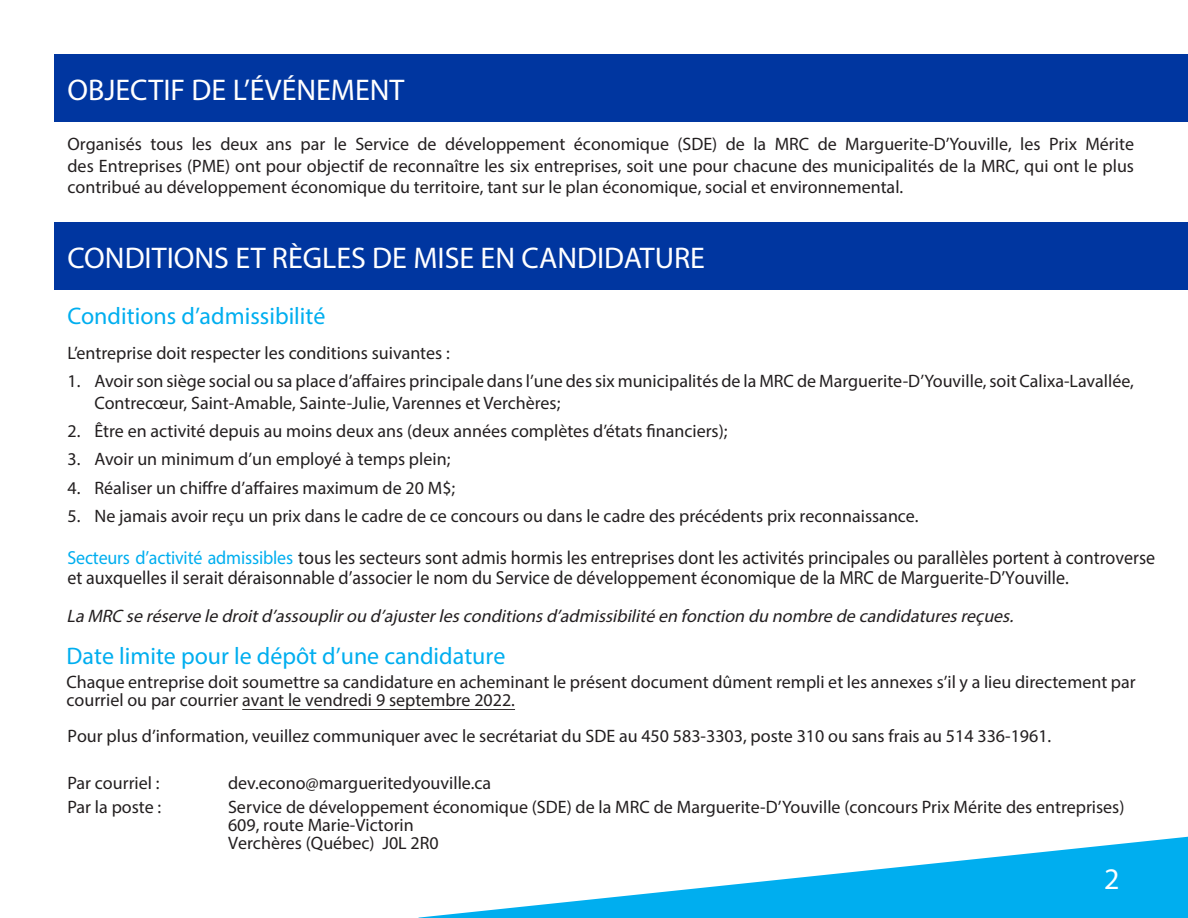
<style>
.page{position:relative;width:1188px;height:918px;background:#fff}
.page>*{position:absolute;margin:0;border:0;box-sizing:border-box;transform-origin:0 0}
.t1{font:30px "Myriad Pro";color:#fff}
.t2{font:24px "Myriad Pro";color:#00aeef}
.t3{font:18.9px/20.2px "Myriad Pro";color:#231f20;scale:.95 1}
.t4{font:18px/21.6px "Myriad Pro";color:#231f20}
.t5{font:italic 18px "Myriad Pro";color:#231f20}
.s1{color:#00aeef}
</style>
<div class="page">
<svg style="left:418px;top:837px;width:770px;height:81px"></svg>
<div style="left:54px;top:54px;width:1134px;height:68px;background:#0036a0"></div>
<div style="left:54px;top:222px;width:1134px;height:68px;background:#0036a0"></div>
<hr style="left:242px;top:709px;width:273px;height:1px;background:#231f20">
<p class="t1" style="left:68px;top:71px;width:339px">OBJECTIF DE L’ÉVÉNEMENT</p>
<p class="t4" style="left:68px;top:133px;width:1068px;text-align:justify">Organisés tous les deux ans par le Service de développement économique (SDE) de la MRC de Marguerite-D’Youville, les Prix Mérite des Entreprises (PME) ont pour objectif de reconnaître les six entreprises, soit une pour chacune des municipalités de la MRC, qui ont le plus contribué au développement économique du territoire, tant sur le plan économique, social et environnemental.</p>
<p class="t1" style="left:68px;top:239px;width:639px">CONDITIONS ET RÈGLES DE MISE EN CANDIDATURE</p>
<p class="t2" style="left:68px;top:301px;width:259px">Conditions d’admissibilité</p>
<p class="t4" style="left:68px;top:342px;width:384px">L’entreprise doit respecter les conditions suivantes :</p>
<p class="t4" style="left:94px;top:370px;width:1041px;text-indent:-27px">1. Avoir son siège social ou sa place d’affaires principale dans l’une des six municipalités de la MRC de Marguerite-D’Youville, soit Calixa-Lavallée,<br>Contrecœur, Saint-Amable, Sainte-Julie, Varennes et Verchères;</p>
<p class="t4" style="left:68px;top:420px;width:662px">2. Être en activité depuis au moins deux ans (deux années complètes d’états financiers);</p>
<p class="t4" style="left:68px;top:448px;width:384px">3. Avoir un minimum d’un employé à temps plein;</p>
<p class="t4" style="left:68px;top:477px;width:389px">4. Réaliser un chiffre d’affaires maximum de 20 M$;</p>
<p class="t4" style="left:68px;top:505px;width:852px">5. Ne jamais avoir reçu un prix dans le cadre de ce concours ou dans le cadre des précédents prix reconnaissance.</p>
<p class="t3" style="left:67px;top:547px;width:1146px"><span class="s1">Secteurs d’activité admissibles</span> tous les secteurs sont admis hormis les entreprises dont les activités principales ou parallèles portent à controverse et auxquelles il serait déraisonnable d’associer le nom du Service de développement économique de la MRC de Marguerite-D’Youville.</p>
<p class="t5" style="left:67px;top:605px;width:953px">La MRC se réserve le droitd’assouplirou d’ajusterlesconditionsd’admissibilité en fonction du nombre de candidaturesreçues.</p>
<p class="t2" style="left:67px;top:641px;width:440px">Date limite pour le dépôt d’une candidature</p>
<p class="t4" style="left:67px;top:673px;width:1071px;line-height:18px">Chaque entreprise doit soumettre sa candidature en acheminant le présent document dûment rempli et les annexes s’il y a lieu directement par courriel ou par courrier avant le vendredi 9 septembre 2022.</p>
<p class="t4" style="left:67px;top:725px;width:985px">Pour plus d’information, veuillez communiquer avec le secrétariat du SDE au 450 583-3303, poste 310 ou sans frais au 514 336-1961.</p>
<p class="t4" style="left:68px;top:772px;width:94px">Par courriel :</p>
<p class="t4" style="left:68px;top:796px;width:95px">Par la poste :</p>
<p class="t4" style="left:228px;top:770px;width:898px;line-height:24.8px">dev.econo@margueritedyouville.ca<br>Service de développement économique (SDE) de la MRC de Marguerite-D’Youville (concours Prix Mérite des entreprises)</p>
<p class="t4" style="left:228px;top:816px;width:212px;line-height:18px">609, route Marie-Victorin<br>Verchères (Québec) J0L 2R0</p>
<h1 class="t1" style="left:1104px;top:861px;width:17px">2</h1>
</div>
